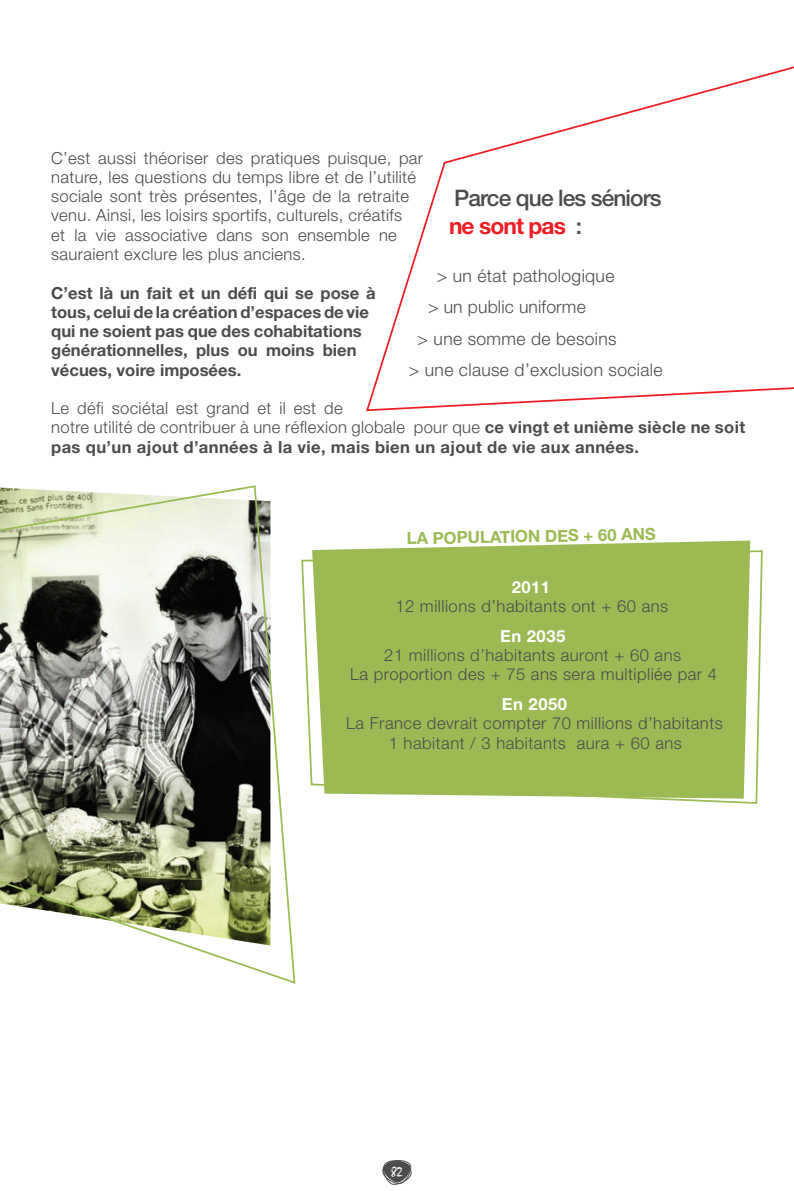
<style>
.page{position:relative;width:794px;height:1191px;background:#fff}
.page>*{position:absolute;margin:0;border:0;box-sizing:border-box;transform-origin:0 0}
.t1{font:500 22.75px/27.3px "Helvetica Neue";letter-spacing:-.04em;color:#4b4c4d}
.t2{font:300 17.5px "Helvetica Neue";letter-spacing:.02em;color:#4b4c4d}
.t3{font:300 16.62px/19.2px "Helvetica Neue";letter-spacing:.02em;color:#4b4c4d;text-align:center}
.t4{font:700 16.62px/19.2px "Helvetica Neue";letter-spacing:.02em;color:#4b4c4d}
.t5{font:700 16.62px/19.2px "Helvetica Neue";color:#4b4c4d}
.t6{font:700 16.62px "Helvetica Neue";color:#9bba54}
.t7{font:700 16.62px "Helvetica Neue";letter-spacing:.03em;color:#fff}
.t8{font:13.12px "Keltonn";color:#fff}
.s1{font-weight:300}
.s2{font-weight:700;color:#ee1d23}
</style>
<div class="page">
<svg style="left:382px;top:1160px;width:30px;height:25px"></svg>
<svg style="left:366px;top:66px;width:428px;height:346px"></svg>
<svg style="left:0;top:485px;width:296px;height:499px"></svg>
<svg style="left:301px;top:549px;width:462px;height:255px"></svg>
<div style="left:312px;top:540px;width:438px;height:258px;background:#9bba54"></div>
<svg style="left:546px;top:540px;width:32px;height:2px"></svg>
<p class="t3" style="left:51px;top:148px;width:373px;text-align:left">C’est aussi théoriser des pratiques puisque, par nature, les questions du temps libre et de l’utilité sociale sont très présentes, l’âge de la retraite venu. Ainsi, les loisirs sportifs, culturels, créatifs<br>et la vie associative dans son ensemble ne sauraient exclure les plus anciens.</p>
<p class="t5" style="left:51px;top:282px;width:326px">C’est là un fait et un défi qui se pose à tous, celui de la création d’espaces de vie qui ne soient pas que des cohabitations générationnelles, plus ou moins bien vécues, voire imposées.</p>
<p class="t4" style="left:51px;top:398px;width:695px"><span class="s1">Le défi sociétal est grand et il est de<br>notre utilité de contribuer à une réflexion globale pour que</span> ce vingt et unième siècle ne soit pas qu’un ajout d’années à la vie, mais bien un ajout de vie aux années.</p>
<h1 class="t1" style="left:449px;top:184px;width:214px">Parce que les séniors <span class="s2">ne sont pas</span> :</h1>
<p class="t2" style="left:437px;top:265px;width:179px">&gt; un état pathologique</p>
<p class="t2" style="left:428px;top:296px;width:159px">&gt; un public uniforme</p>
<p class="t2" style="left:417px;top:328px;width:201px">&gt; une somme de besoins</p>
<p class="t2" style="left:409px;top:359px;width:255px">&gt; une clause d’exclusion sociale</p>
<p class="t6" style="left:406px;top:528px;width:38px;rotate:-1deg">La popula</p>
<p class="t6" style="left:500px;top:526px;width:22px;rotate:-1deg">tion</p>
<p class="t6" style="left:583px;top:525px;width:49px;rotate:-1deg">+ 60 ans</p>
<p class="t7" style="left:512px;top:576px;width:40px">2011</p>
<p class="t3" style="left:395px;top:596px;width:274px">12 millions d’habitants ont + 60 ans</p>
<p class="t7" style="left:500px;top:625px;width:67px">En 2035</p>
<p class="t3" style="left:350px;top:645px;width:368px">21 millions d’habitants auront + 60 ans<br>La proportion des + 75 ans sera multipliée par 4</p>
<p class="t7" style="left:502px;top:694px;width:67px">En 2050</p>
<p class="t3" style="left:346px;top:713px;width:378px">La France devrait compter 70 millions d’habitants<br>1 habitant / 3 habitants aura + 60 ans</p>
<p class="t8" style="left:391px;top:1164px;width:13px">82</p>
</div>
